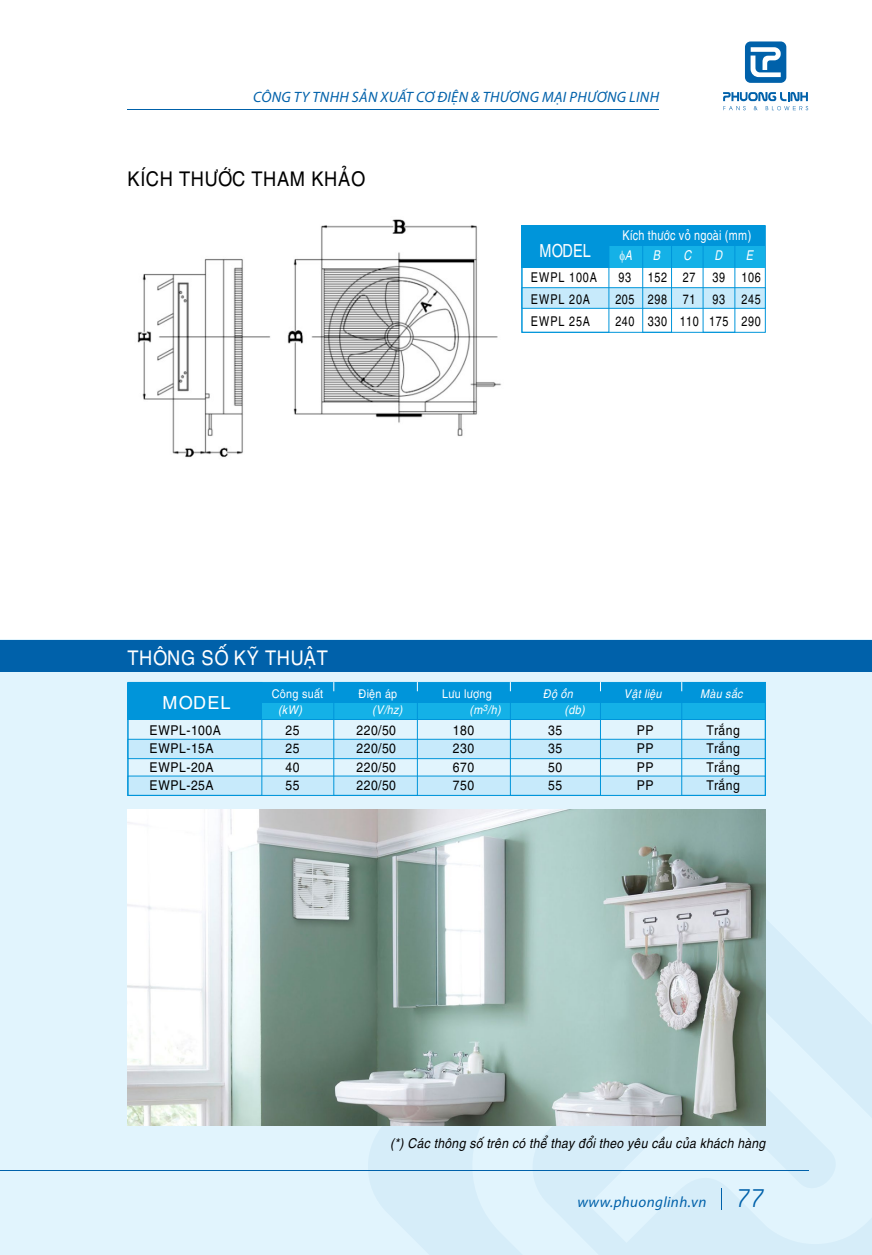
<style>
.page{position:relative;width:872px;height:1255px;background:#fff}
.page>*{position:absolute;margin:0;border:0;box-sizing:border-box;transform-origin:0 0}
.t1{font:24px "UTM Caviar";color:#0061aa}
.t2{font:20.25px "UTM Helve";color:#000;scale:.9 1}
.t3{font:20.25px "UTM Helve";color:#fff;scale:.9 1}
.t4{font:18px "UTM Helve";color:#fff}
.t5{font:18px "UTM Helve";color:#fff;scale:.8 1}
.t6{font:italic 15px "Myriad Pro";letter-spacing:.02em;color:#0061aa}
.t7{font:13.5px/18.3px "UTM Helve";letter-spacing:.01em;color:#000;text-align:justify;scale:.9 1}
.t8{font:italic 13.5px "UTM Helve";color:#000;scale:.9 1}
.t9{font:13.5px/22.2px "UTM Helve";letter-spacing:.01em;color:#000;scale:.8 1}
.t10{font:13.5px/22.2px "UTM Helve";letter-spacing:.05em;color:#000;scale:.8 1}
.t11{font:13.5px "UTM Helve";color:#fff;scale:.8 1}
.t12{font:italic 13.5px "UTM Helve";color:#fff;scale:.8 1}
.t13{font:italic 12px "UTM Helve";color:#fff;scale:.9 1}
.t14{font:12px "UTM Helve";color:#fff;scale:.9 1}
</style>
<div class="page">
<div style="left:0;top:639px;width:872px;height:615px;background:#e1f4fd"></div>
<hr style="left:128px;top:109px;width:531px;height:1px;background:#0061aa">
<svg style="left:723px;top:92px;width:85px;height:18px"></svg>
<svg style="left:745px;top:41px;width:41px;height:42px"></svg>
<svg style="left:361px;top:855px;width:511px;height:399px"></svg>
<hr style="left:0;top:1169px;width:808px;height:1px;background:#0061aa">
<div style="left:0;top:639px;width:872px;height:32px;background:#0061aa"></div>
<div style="left:128px;top:739px;width:637px;height:20px;background:#c7eafb;border:1px solid #0095da"></div>
<div style="left:128px;top:775px;width:637px;height:20px;background:#c7eafb"></div>
<div style="left:128px;top:682px;width:637px;height:37px;background:#0095da"></div>
<div style="left:262px;top:703px;width:503px;height:16px;background:#14b1e7"></div>
<div style="left:333px;top:682px;width:85px;height:113px;border:1px solid #0095da"></div>
<div style="left:510px;top:682px;width:91px;height:113px;border:1px solid #0095da"></div>
<div style="left:681px;top:682px;width:84px;height:113px;border:1px solid #0095da"></div>
<img style="left:137px;top:219px;width:364px;height:239px">
<div style="left:521px;top:287px;width:244px;height:21px;background:#c7eafb;border:1px solid #0095da"></div>
<div style="left:521px;top:225px;width:244px;height:42px;background:#0095da"></div>
<div style="left:609px;top:246px;width:156px;height:21px;background:#14b1e7"></div>
<div style="left:521px;top:225px;width:88px;height:107px;border:1px solid #0095da"></div>
<div style="left:702px;top:225px;width:33px;height:107px;border:1px solid #0095da"></div>
<div style="left:642px;top:225px;width:30px;height:107px;border:1px solid #0095da"></div>
<img style="left:128px;top:809px;width:637px;height:316px">
<p class="t6" style="left:253px;top:88px;width:407px">CÔNG TY TNHH SẢN XUẤT CƠ ĐIỆN &amp; THƯƠNG MẠI PHƯƠNG LINH</p>
<h2 class="t2" style="left:128px;top:163px;width:73px">KÍCH THƯ</h2>
<h2 class="t2" style="left:218px;top:163px;width:134px">ỚC THAM KHẢO</h2>
<h2 class="t3" style="left:128px;top:642px;width:16px">THÔNG</h2>
<h2 class="t3" style="left:202px;top:642px;width:86px">SỐ KỸ THU</h2>
<h2 class="t3" style="left:304px;top:642px;width:28px">ẬT</h2>
<p class="t11" style="left:622px;top:224px;width:163px">Kích thước vỏ ngoài (mm)</p>
<h3 class="t5" style="left:539px;top:236px;width:54px">model</h3>
<p class="t12" style="left:625px;top:245px;width:11px">A</p>
<p class="t12" style="left:652px;top:245px;width:11px">B</p>
<p class="t12" style="left:683px;top:245px;width:12px">C</p>
<p class="t12" style="left:714px;top:245px;width:12px">D</p>
<p class="t12" style="left:746px;top:245px;width:11px">E</p>
<p class="t9" style="left:709px;top:264px;width:26px">39<br>93<br>175</p>
<p class="t9" style="left:741px;top:264px;width:26px;text-align:justify">106<br>245<br>290</p>
<p class="t10" style="left:531px;top:264px;width:85px">EWP L 100A<br>EWP L 20A<br>EWP L 25A</p>
<p class="t9" style="left:615px;top:264px;width:26px">93<br>205<br>240</p>
<p class="t9" style="left:679px;top:264px;width:26px">27<br>71<br>110</p>
<p class="t9" style="left:648px;top:264px;width:26px;text-align:justify">152<br>298<br>330</p>
<h3 class="t4" style="left:163px;top:688px;width:57px">model</h3>
<p class="t7" style="left:150px;top:719px;width:81px;text-align:left">EWP L-100A<br>EWPL-15A<br>EWP L-20A<br>EWP L-25A</p>
<p class="t14" style="left:272px;top:684px;width:59px">Công suất</p>
<p class="t14" style="left:358px;top:684px;width:45px">Điện áp</p>
<p class="t14" style="left:442px;top:684px;width:57px">Lưu lượng</p>
<p class="t13" style="left:543px;top:684px;width:35px">Độ ồn</p>
<p class="t13" style="left:624px;top:684px;width:44px">Vật liệu</p>
<p class="t13" style="left:700px;top:684px;width:49px">Màu sắc</p>
<p class="t13" style="left:278px;top:700px;width:28px">(kW)</p>
<p class="t13" style="left:372px;top:700px;width:36px">(V/hz)</p>
<p class="t13" style="left:469px;top:700px;width:36px">(m<sup>3</sup>/h)</p>
<p class="t13" style="left:564px;top:700px;width:24px">(db)</p>
<p class="t7" style="left:285px;top:719px;width:17px">25<br>25<br>40<br>55</p>
<p class="t7" style="left:356px;top:719px;width:46px">220/50<br>220/50<br>220/50<br>220/50</p>
<p class="t7" style="left:453px;top:719px;width:26px">180<br>230<br>670<br>750</p>
<p class="t7" style="left:548px;top:719px;width:17px">35<br>35<br>50<br>55</p>
<p class="t7" style="left:636px;top:719px;width:10px">PP PP PP PP</p>
<p class="t7" style="left:706px;top:719px;width:39px">Trắng Trắng Trắng Trắng</p>
<p class="t8" style="left:390px;top:1132px;width:419px">(*) Các thông số trên có thể thay đổi theo yêu cầu của khách hàng</p>
<p class="t6" style="left:577px;top:1192px;width:131px">WWW.PHUONGLINH.VN</p>
<h1 class="t1" style="left:737px;top:1179px;width:30px">77</h1>
</div>
